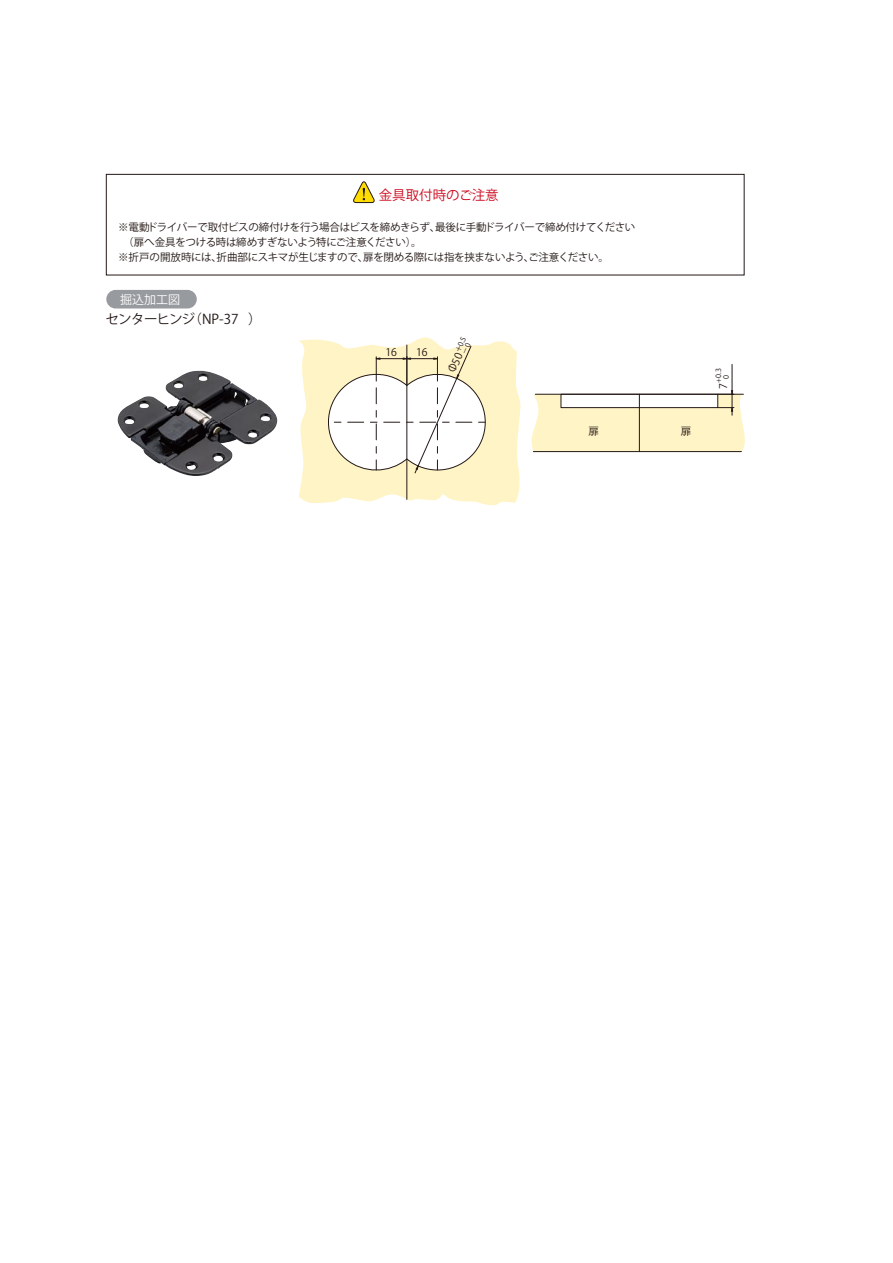
<style>
.page{position:relative;width:893px;height:1263px;background:#fff}
.page>*{position:absolute;margin:0;border:0;box-sizing:border-box;transform-origin:0 0}
.t1{font:13.5px "Koz Go Pr 6 N";letter-spacing:-.05em;color:#231815}
.t2{font:13.5px "Koz Go Pr 6 N";color:#cd091e}
.t3{font:12px "Koz Go Pr 6 N";color:#fff}
.t4{font:10.5px "Koz Go Pr 6 N";letter-spacing:-.035em;color:#231815}
.t5{font:7.2px/6.8px "Koz Go Pr 6 N";color:#231815}
</style>
<div class="page">
<div style="left:106px;top:174px;width:638px;height:101px;border:1px solid #231815"></div>
<svg style="left:353px;top:181px;width:22px;height:22px"></svg>
<div style="left:106px;top:290px;width:91px;height:18px;background:#979a9e;border-radius:9px"></div>
<svg style="left:531px;top:364px;width:214px;height:88px"></svg>
<img style="left:117px;top:371px;width:161px;height:105px">
<svg style="left:299px;top:337px;width:222px;height:168px"></svg>
<p class="t2" style="left:379px;top:188px;width:122px">金具取付時のご注意</p>
<p class="t4" style="left:118px;top:221px;width:519px">※電動ドライバーで取付ビスの締付けを行う場合はビスを締めきらず、最後に手動ドライバーで締め付けてください</p>
<p class="t4" style="left:123px;top:236px;width:300px">（扉へ金具をつける時は締めすぎないよう特にご注意ください）。</p>
<p class="t4" style="left:118px;top:251px;width:492px">※折戸の開放時には、折曲部にスキマが生じますので、扉を閉める際には指を挟まないよう、ご注意ください。</p>
<p class="t3" style="left:120px;top:293px;width:61px">掘込加工図</p>
<p class="t1" style="left:105px;top:312px;width:158px">センターヒンジ（NP-37 ）</p>
<p class="t4" style="left:385px;top:346px;width:13px">16</p>
<p class="t4" style="left:416px;top:346px;width:13px">16</p>
<p class="t5" style="left:454px;top:350px;width:18px;rotate:-66deg">＋0.5－0</p>
<p class="t4" style="left:589px;top:425px;width:12px">扉</p>
<p class="t4" style="left:681px;top:426px;width:12px">扉</p>
<p class="t5" style="left:715px;top:383px;width:16px;line-height:7.5px;text-align:center;rotate:-90deg">3.0+<br>0</p>
<p class="t4" style="left:717px;top:388px;width:7px;rotate:-90deg">7</p>
</div>
